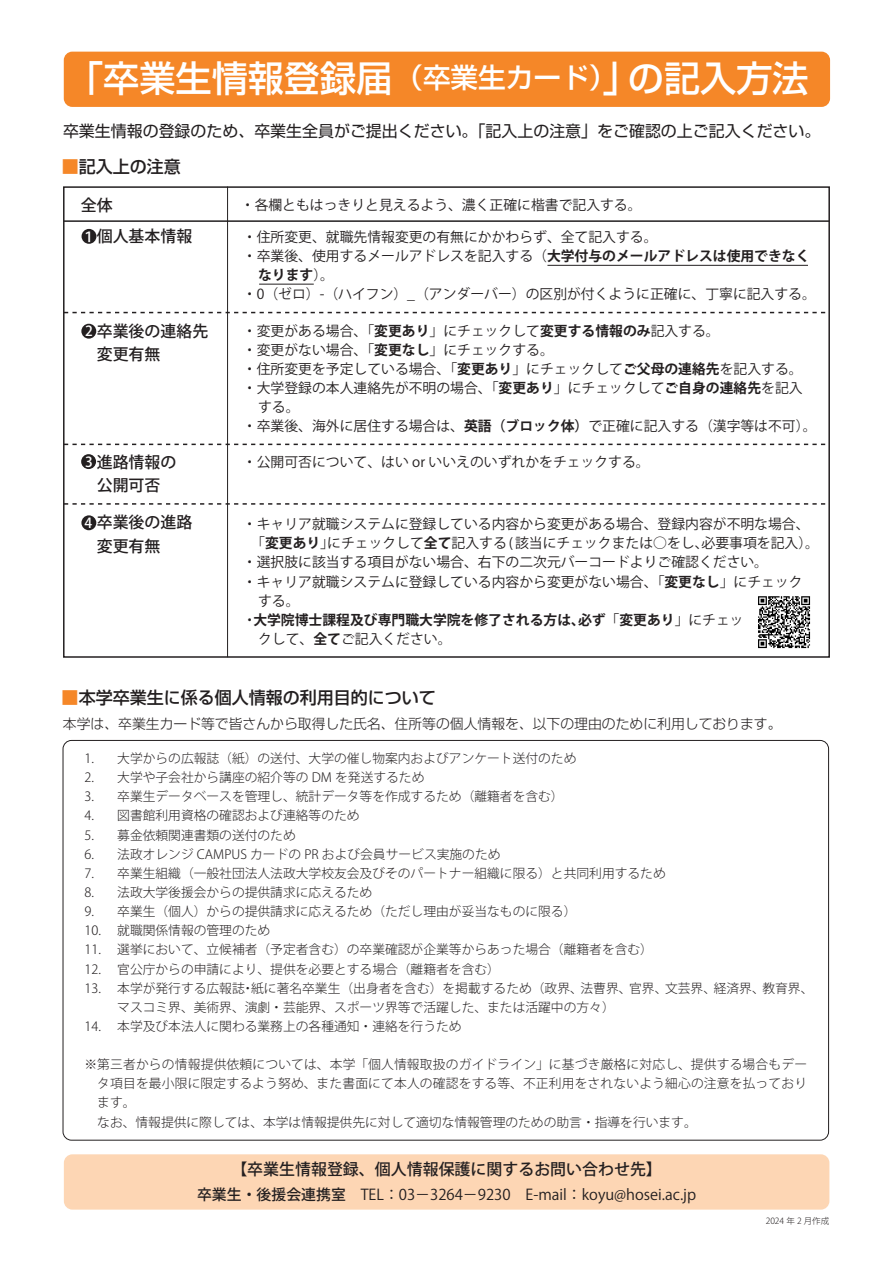
<style>
.page{position:relative;width:893px;height:1263px;background:#fff}
.page>*{position:absolute;margin:0;border:0;box-sizing:border-box;transform-origin:0 0}
.t1{font:500 36.15px "Shin Go Pro";color:#fff}
.t2{font:500 16.95px "Shin Go Pro";color:#231f20}
.t3{font:500 15.9px/23.4px "Koz Go Pro";color:#231f20}
.t4{font:15.9px "Shin Go Pro";color:#231f20}
.t5{font:14.85px "Koz Go Pro";color:#231f20}
.t6{font:13.8px "Koz Go Pro";color:#231f20}
.t7{font:300 13.8px "Shin Go Pro";color:#231f20}
.t8{font:700 13.8px "Koz Go Pro";color:#231f20}
.t9{font:500 13.8px "Koz Go Pro";color:#fff}
.t10{font:300 12.75px/19.2px "Koz Go Pro";color:#231f20}
.t11{font:300 8.55px "Koz Go Pro";color:#231f20}
.s1{font-size:27.6px}
.s2{color:#f58728}
.s3{font-weight:700}
.s4{font-weight:400}
.s5{font-weight:500}
</style>
<div class="page">
<div style="left:64px;top:1154px;width:765px;height:55px;background:#fdd6b4;border-radius:9px"></div>
<div style="left:64px;top:52px;width:766px;height:55px;background:#f58728;border-radius:9px"></div>
<hr style="left:64px;top:220px;width:765px;height:2px;background:#231f20">
<svg style="left:66px;top:312px;width:760px;height:1px"></svg>
<svg style="left:66px;top:444px;width:760px;height:1px"></svg>
<svg style="left:66px;top:503px;width:760px;height:2px"></svg>
<hr style="left:547px;top:265px;width:261px;height:1px;background:#231f20">
<hr style="left:259px;top:284px;width:55px;height:1px;background:#231f20">
<hr style="left:227px;top:187px;width:1px;height:470px;background:#231f20">
<div style="left:82px;top:229px;width:14px;height:15px;background:#231f20;border-radius:50%"></div>
<div style="left:81px;top:324px;width:15px;height:15px;background:#231f20;border-radius:50%"></div>
<div style="left:81px;top:454px;width:15px;height:15px;background:#231f20;border-radius:50%"></div>
<div style="left:81px;top:515px;width:15px;height:15px;background:#231f20;border-radius:50%"></div>
<div style="left:63px;top:186px;width:767px;height:472px;border:2px solid #231f20"></div>
<img style="left:758px;top:596px;width:53px;height:53px">
<h1 class="t1" style="left:67px;top:48px;width:743px">「卒業生情報登録届<span class="s1">（卒業生カード）</span>」の記入方法</h1>
<p class="t4" style="left:63px;top:118px;width:759px">卒業生情報の登録のため、卒業生全員がご提出ください。「記入上の注意」をご確認の上ご記入ください。</p>
<h2 class="t2" style="left:62px;top:153px;width:121px"><span class="s2">■</span>記入上の注意</h2>
<p class="t3" style="left:97px;top:189px;width:97px;line-height:32px;text-indent:-16px">全体<br>個人基本情報</p>
<p class="t9" style="left:82px;top:228px;width:15px">１</p>
<p class="t3" style="left:81px;top:320px;width:145px">　卒業後の連絡先　　変更有無</p>
<p class="t9" style="left:85px;top:322px;width:9px">2</p>
<p class="t3" style="left:81px;top:451px;width:97px">　進路情報の　公開可否</p>
<p class="t3" style="left:81px;top:512px;width:113px">　卒業後の進路　変更有無</p>
<p class="t9" style="left:85px;top:453px;width:9px">3</p>
<p class="t9" style="left:84px;top:514px;width:9px">4</p>
<p class="t6" style="left:241px;top:196px;width:402px">・各欄ともはっきりと見えるよう、濃く正確に楷書で記入する。</p>
<p class="t6" style="left:243px;top:228px;width:416px">・住所変更、就職先情報変更の有無にかかわらず、全て記入する。</p>
<p class="t6" style="left:243px;top:247px;width:568px">・卒業後、使用するメールアドレスを記入する（<span class="s3">大学付与のメールアドレスは使用できなく</span></p>
<p class="t8" style="left:258px;top:266px;width:78px">なります<span class="s4">）。</span></p>
<p class="t6" style="left:243px;top:285px;width:574px">・0（ゼロ）-（ハイフン）_（アンダーバー）の区別が付くように正確に、丁寧に記入する。</p>
<p class="t6" style="left:243px;top:322px;width:478px">・変更がある場合、「<span class="s3">変更あり</span>」にチェックして<span class="s3">変更する情報のみ</span>記入する。</p>
<p class="t6" style="left:243px;top:341px;width:312px">・変更がない場合、「<span class="s3">変更なし</span>」にチェックする。</p>
<p class="t6" style="left:243px;top:360px;width:561px">・住所変更を予定している場合、「<span class="s3">変更あり</span>」にチェックして<span class="s3">ご父母の連絡先</span>を記入する。</p>
<p class="t6" style="left:243px;top:379px;width:561px">・大学登録の本人連絡先が不明の場合、「<span class="s3">変更あり</span>」にチェックして<span class="s3">ご自身の連絡先</span>を記入</p>
<p class="t6" style="left:258px;top:398px;width:43px">する。</p>
<p class="t6" style="left:243px;top:417px;width:575px">・卒業後、海外に居住する場合は、<span class="s3">英語（ブロック体）</span>で正確に記入する（漢字等は不可）。</p>
<p class="t6" style="left:243px;top:453px;width:408px">・公開可否について、はい or いいえのいずれかをチェックする。</p>
<p class="t6" style="left:243px;top:515px;width:568px">・キャリア就職システムに登録している内容から変更がある場合、登録内容が不明な場合、</p>
<p class="t6" style="left:251px;top:534px;width:569px">「<span class="s3">変更あり</span>」にチェックして<span class="s3">全て</span>記入する (該当にチェックまたは○をし、必要事項を記入）。</p>
<p class="t6" style="left:243px;top:553px;width:527px">・選択肢に該当する項目がない場合、右下の二次元バーコードよりご確認ください。</p>
<p class="t6" style="left:243px;top:572px;width:561px">・キャリア就職システムに登録している内容から変更がない場合、「<span class="s3">変更なし</span>」にチェック</p>
<p class="t6" style="left:258px;top:592px;width:43px">する。</p>
<p class="t8" style="left:243px;top:611px;width:502px"><span class="s4">・</span>大学院博士課程及び専門職大学院を修了される方は、必ず<span class="s4">「</span>変更あり<span class="s4">」にチェッ</span></p>
<p class="t6" style="left:258px;top:630px;width:195px">クして、<span class="s3">全て</span>ご記入ください。</p>
<h2 class="t2" style="left:62px;top:683px;width:376px"><span class="s2">■</span>本学卒業生に係る個人情報の利用目的について</h2>
<p class="t7" style="left:63px;top:712px;width:720px">本学は、卒業生カード等で皆さんから取得した氏名、住所等の個人情報を、以下の理由のために利用しております。</p>
<p class="t10" style="left:84px;top:749px;width:493px">1. 大学からの広報誌（紙）の送付、大学の催し物案内およびアンケート送付のため</p>
<p class="t10" style="left:84px;top:768px;width:341px">2. 大学や子会社から講座の紹介等の DM を発送するため</p>
<p class="t10" style="left:84px;top:787px;width:481px">3. 卒業生データベースを管理し、統計データ等を作成するため（離籍者を含む）</p>
<p class="t10" style="left:84px;top:806px;width:277px">4. 図書館利用資格の確認および連絡等のため</p>
<p class="t10" style="left:84px;top:825px;width:213px">5. 募金依頼関連書類の送付のため</p>
<p class="t10" style="left:84px;top:844px;width:418px">6. 法政オレンジ CAMPUS カードの PR および会員サービス実施のため</p>
<p class="t10" style="left:84px;top:864px;width:583px">7. 卒業生組織（一般社団法人法政大学校友会及びそのパートナー組織に限る）と共同利用するため</p>
<p class="t10" style="left:84px;top:883px;width:289px">8. 法政大学後援会からの提供請求に応えるため</p>
<p class="t10" style="left:84px;top:902px;width:493px">9. 卒業生（個人）からの提供請求に応えるため（ただし理由が妥当なものに限る）</p>
<p class="t10" style="left:84px;top:921px;width:187px">10. 就職関係情報の管理のため</p>
<p class="t10" style="left:84px;top:940px;width:570px">11. 選挙において、立候補者（予定者含む）の卒業確認が企業等からあった場合（離籍者を含む）</p>
<p class="t10" style="left:84px;top:959px;width:417px">12. 官公庁からの申請により、提供を必要とする場合（離籍者を含む）</p>
<p class="t10" style="left:117px;top:978px;width:698px;text-indent:-33px">13. 本学が発行する広報誌・紙に著名卒業生（出身者を含む）を掲載するため（政界、法曹界、官界、文芸界、経済界、教育界、マスコミ界、美術界、演劇・芸能界、スポーツ界等で活躍した、または活躍中の方々）</p>
<p class="t10" style="left:84px;top:1017px;width:379px">14. 本学及び本法人に関わる業務上の各種通知・連絡を行うため</p>
<p class="t10" style="left:84px;top:1055px;width:724px">※第三者からの情報提供依頼については、本学「個人情報取扱のガイドライン」に基づき厳格に対応し、提供する場合もデー</p>
<p class="t10" style="left:97px;top:1074px;width:711px">タ項目を最小限に限定するよう努め、また書面にて本人の確認をする等、不正利用をされないよう細心の注意を払っており</p>
<p class="t10" style="left:97px;top:1093px;width:40px">ます。</p>
<p class="t10" style="left:84px;top:1112px;width:614px">　なお、情報提供に際しては、本学は情報提供先に対して適切な情報管理のための助言・指導を行います。</p>
<p class="t3" style="left:231px;top:1158px;width:432px">【卒業生情報登録、個人情報保護に関するお問い合わせ先】</p>
<p class="t5" style="left:197px;top:1185px;width:501px"><span class="s5">卒業生・後援会連携室</span> TEL：03－3264－9230　E-mail：koyu@hosei.ac.jp</p>
<p class="t11" style="left:766px;top:1215px;width:65px">2024 年 2 月作成</p>
</div>
